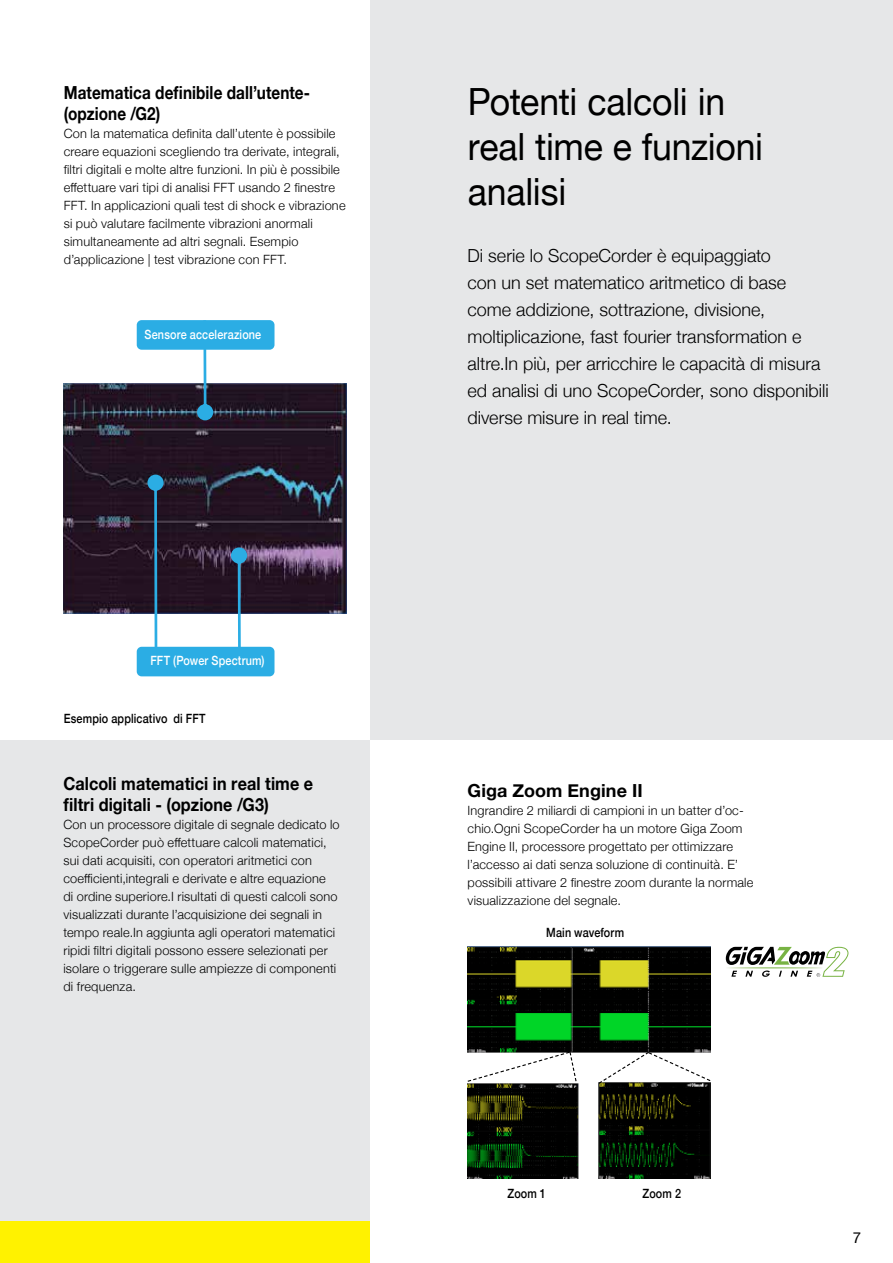
<style>
.page{position:relative;width:893px;height:1263px;background:#fff}
.page>*{position:absolute;margin:0;border:0;box-sizing:border-box;transform-origin:0 0}
.t1{font:37.5px/45px "Helvetica Neue";letter-spacing:-.005em;color:#000;scale:.95 1}
.t2{font:300 18px/27px "Helvetica Neue";color:#000}
.t3{font:700 18px/21px "Helvetica Neue";letter-spacing:.005em;color:#000;scale:.9 1}
.t4{font:700 18px/21px "Helvetica Neue";letter-spacing:.005em;color:#000;scale:.85 1}
.t5{font:700 18px "Helvetica Neue";letter-spacing:.005em;color:#000}
.t6{font:15px "Helvetica Neue";color:#000}
.t7{font:300 12.75px/18px "Helvetica Neue";letter-spacing:.015em;color:#000}
.t8{font:500 12.75px "Helvetica Neue";letter-spacing:.015em;color:#000;scale:.85 1}
.t9{font:500 12.75px "Helvetica Neue";letter-spacing:.015em;color:#fff;scale:.85 1}
</style>
<div class="page">
<div style="left:0;top:741px;width:370px;height:522px;background:#e6e7e8"></div>
<div style="left:370px;top:0;width:523px;height:740px;background:#e6e7e8"></div>
<div style="left:0;top:1221px;width:370px;height:42px;background:#fff200"></div>
<img style="left:64px;top:384px;width:282px;height:229px">
<div style="left:137px;top:320px;width:137px;height:30px;background:#2bade4;border-radius:5px"></div>
<svg style="left:197px;top:320px;width:16px;height:100px"></svg>
<svg style="left:147px;top:475px;width:17px;height:172px;background:#495a70"></svg>
<svg style="left:231px;top:547px;width:16px;height:100px"></svg>
<div style="left:137px;top:647px;width:137px;height:29px;background:#2bade4;border-radius:5px"></div>
<svg style="left:726px;top:947px;width:122px;height:30px"></svg>
<img style="left:468px;top:947px;width:242px;height:232px">
<svg style="left:597px;top:1051px;width:114px;height:34px"></svg>
<svg style="left:467px;top:1051px;width:110px;height:32px"></svg>
<h2 class="t4" style="left:64px;top:83px;width:291px">Matematica definibile dall’utente-(opzione /G2)</h2>
<p class="t7" style="left:64px;top:124px;width:283px">Con la matematica definita dall’utente è possibile creare equazioni scegliendo tra derivate, integrali, filtri digitali e molte altre funzioni. In più è possibile effettuare vari tipi di analisi FFT usando 2 finestre FFT. In applicazioni quali test di shock e vibrazione si può valutare facilmente vibrazioni anormali simultaneamente ad altri segnali. Esempio d’applicazione | test vibrazione con FFT.</p>
<p class="t9" style="left:145px;top:324px;width:139px">Sensore accelerazione</p>
<p class="t9" style="left:150px;top:651px;width:136px">FFT (Power Spectrum)</p>
<p class="t8" style="left:64px;top:708px;width:168px">Esempio applicativo di FFT</p>
<h2 class="t3" style="left:63px;top:774px;width:279px">Calcoli matematici in real time e filtri digitali - (opzione /G3)</h2>
<p class="t7" style="left:63px;top:815px;width:278px">Con un processore digitale di segnale dedicato lo ScopeCorder può effettuare calcoli matematici, sui dati acquisiti, con operatori aritmetici con coefficienti,integrali e derivate e altre equazione<br>di ordine superiore.I risultati di questi calcoli sono visualizzati durante l’acquisizione dei segnali in tempo reale.In aggiunta agli operatori matematici ripidi filtri digitali possono essere selezionati per isolare o triggerare sulle ampiezze di componenti di frequenza.</p>
<h1 class="t1" style="left:468px;top:81px;width:312px">Potenti calcoli in real time e funzioni analisi</h1>
<p class="t2" style="left:468px;top:241px;width:363px">Di serie lo ScopeCorder è equipaggiato<br>con un set matematico aritmetico di base come addizione, sottrazione, divisione, moltiplicazione, fast fourier transformation e altre.In più, per arricchire le capacità di misura ed analisi di uno ScopeCorder, sono disponibili diverse misure in real time.</p>
<h2 class="t5" style="left:468px;top:776px;width:177px">Giga Zoom Engine II</h2>
<p class="t7" style="left:468px;top:800px;width:287px">Ingrandire 2 miliardi di campioni in un batter d’oc&shy;chio.Ogni ScopeCorder ha un motore Giga Zoom Engine II, processore progettato per ottimizzare l’accesso ai dati senza soluzione di continuità. E’ possibili attivare 2 finestre zoom durante la normale visualizzazione del segnale.</p>
<p class="t8" style="left:546px;top:923px;width:93px">Main waveform</p>
<p class="t8" style="left:507px;top:1184px;width:47px">Zoom 1</p>
<p class="t8" style="left:642px;top:1184px;width:47px">Zoom 2</p>
<p class="t6" style="left:853px;top:1227px;width:10px">7</p>
</div>
